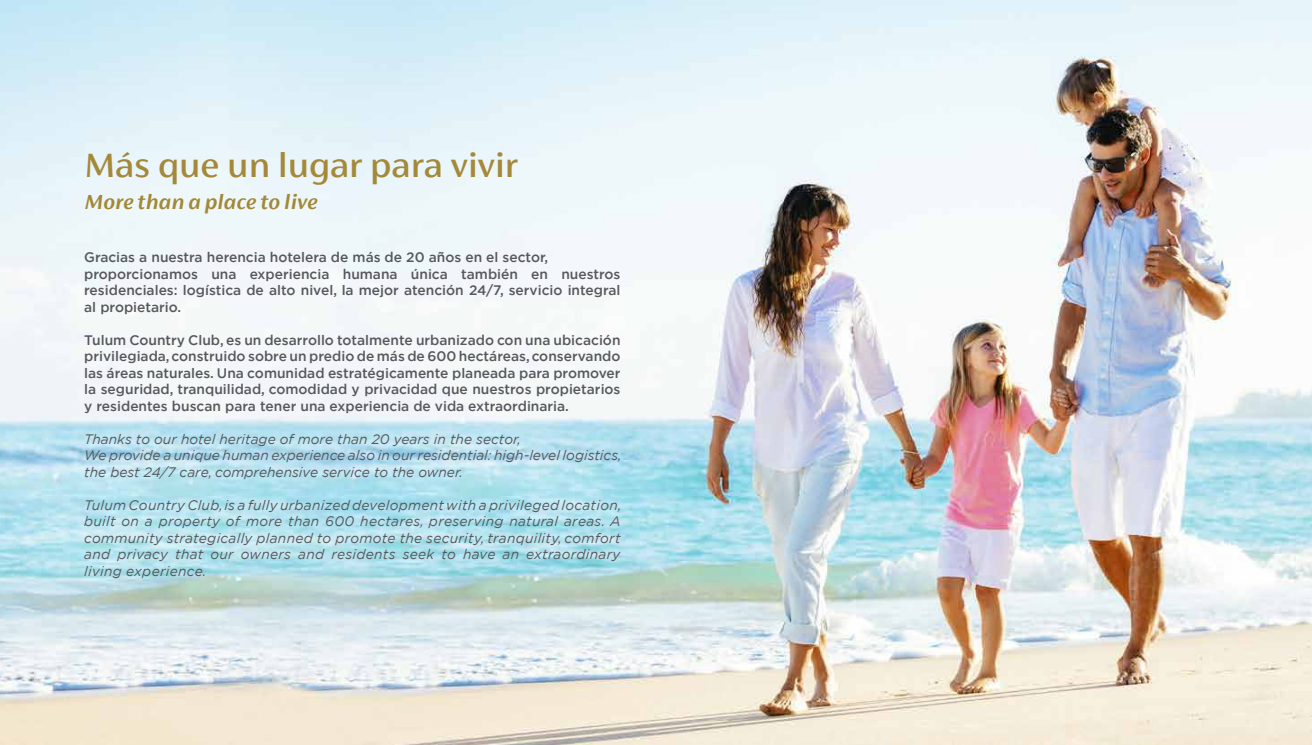
<style>
.page{position:relative;width:1312px;height:745px;background:#fff}
.page>*{position:absolute;margin:0;border:0;box-sizing:border-box;transform-origin:0 0}
.t1{font:500 37.5px "FS Siena";color:#a38938}
.t2{font:italic 600 22.5px "FS Siena";color:#a28838}
.t3{font:500 13.75px/16.5px "Gotham";color:#56585c}
.t4{font:italic 13.75px/16.5px "Gotham";color:#56585c}
</style>
<div class="page">
<img style="left:0;top:0;width:1311px;height:744px">
<h1 class="t1" style="left:84px;top:145px;width:435px">Más que un lugar para vivir</h1>
<h2 class="t2" style="left:84px;top:189px;width:235px">More than a place to live</h2>
<p class="t3" style="left:84px;top:248px;width:537px">Gracias a nuestra herencia hotelera de más de 20 años en el sector, proporcionamos una experiencia humana única también en nuestros residenciales: logística de alto nivel, la mejor atención 24/7, servicio integral al propietario.</p>
<p class="t3" style="left:84px;top:331px;width:537px;text-align:justify">Tulum Country Club, es un desarrollo totalmente urbanizado con una ubicación privilegiada, construido sobre un predio de más de 600 hectáreas, conservando las áreas naturales. Una comunidad estratégicamente planeada para promover la seguridad, tranquilidad, comodidad y privacidad que nuestros propietarios y residentes buscan para tener una experiencia de vida extraordinaria.</p>
<p class="t4" style="left:84px;top:430px;width:539px">Thanks to our hotel heritage of more than 20 years in the sector,<br>We provide a unique human experience also in our residential: high-level logistics, the best 24/7 care, comprehensive service to the owner.</p>
<p class="t4" style="left:84px;top:496px;width:539px;text-align:justify">Tulum Country Club, is a fully urbanized development with a privileged location, built on a property of more than 600 hectares, preserving natural areas. A community strategically planned to promote the security, tranquility, comfort and privacy that our owners and residents seek to have an extraordinary living experience.</p>
</div>
